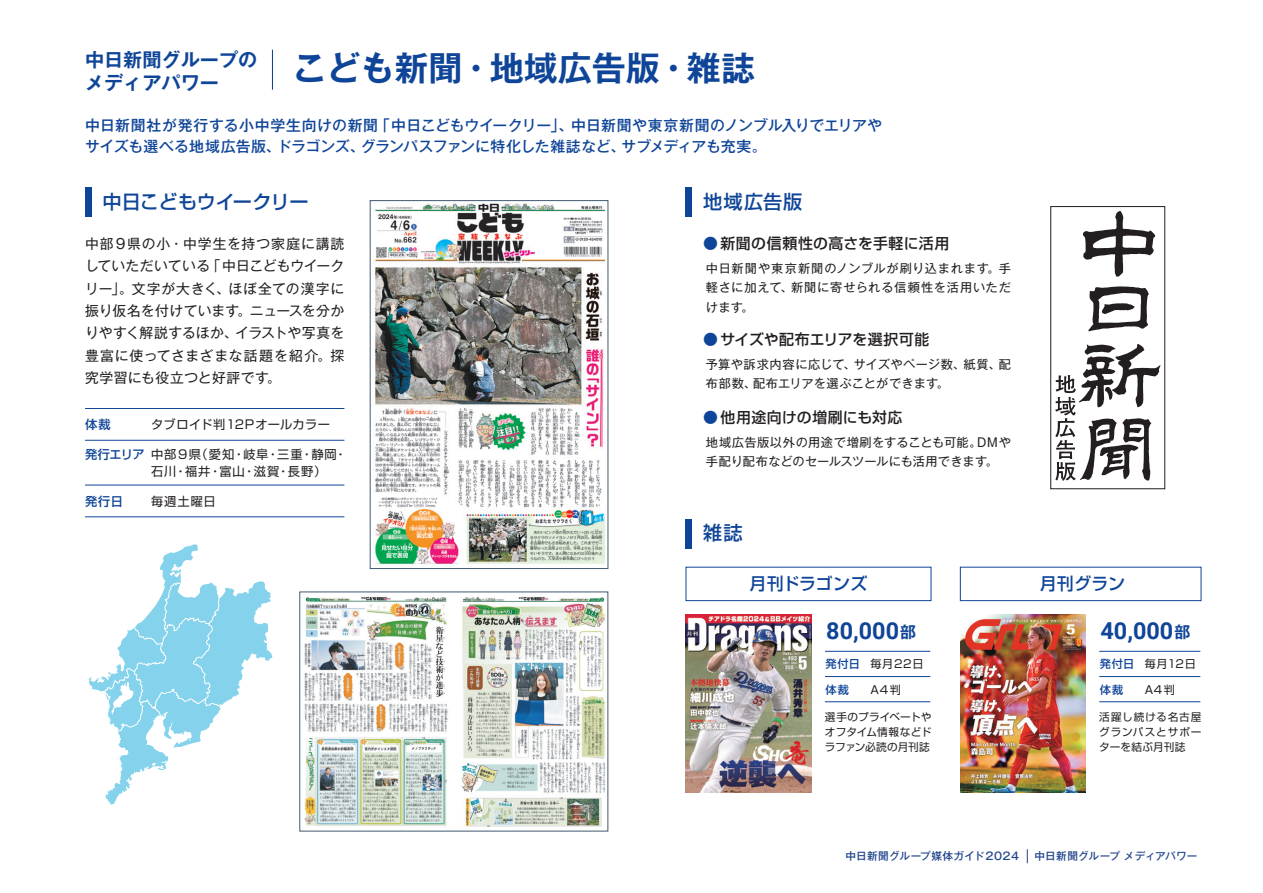
<style>
.page{position:relative;width:1263px;height:893px;background:#fff}
.page>*{position:absolute;margin:0;border:0;box-sizing:border-box;transform-origin:0 0}
.t1{font:700 34.05px "Gothic MB101 Pro De";color:#0f4598}
.t2{font:700 23.4px "Roboto";color:#0f4598}
.t3{font:700 19.2px/23.4px "Gothic MB101 Pro De";color:#0f4598}
.t4{font:500 19.2px "Shin Go Pro";letter-spacing:-.015em;color:#0f4598}
.t5{font:500 19.2px "Shin Go Pro";letter-spacing:.005em;color:#0f4598}
.t6{font:500 16.95px "Shin Go Pro";letter-spacing:.005em;color:#0f4598}
.t7{font:500 14.85px/21.3px "Gothic MB101 Pro";letter-spacing:.005em;color:#0f4598}
.t8{font:500 14.85px "Shin Go Pro";letter-spacing:.02em;color:#231f20}
.t9{font:13.8px/22.4px "Gothic MB101 Pro";letter-spacing:.035em;color:#231f20;text-align:justify}
.t10{font:12.15px/19.2px "Gothic MB101 Pro";letter-spacing:.04em;color:#231f20;text-align:justify}
.t11{font:12.15px/19.2px "Gothic MB101 Pro";letter-spacing:.02em;color:#231f20}
.t12{font:12.15px/17px "Shin Go Pro";letter-spacing:.08em;color:#231f20}
.t13{font:12.15px "Shin Go Pro";letter-spacing:.03em;color:#231f20}
.t14{font:500 12.15px "Shin Go Pro";color:#0f4598}
.t15{font:12.15px "Shin Go Pro";letter-spacing:.06em;color:#231f20}
.t16{font:11.1px "Shin Go Pro";letter-spacing:.05em;color:#231f20}
.t17{font:500 11.1px "Shin Go Pro";color:#0f4598}
.t18{font:10.65px/14.9px "Shin Go Pro";letter-spacing:.03em;color:#231f20;text-align:justify}
.t19{font:500 10.65px "Gothic MB101 Pro";letter-spacing:.025em;color:#21448c}
.s1{color:#0f4598}
.s2{font-weight:500;color:#0f4598}
.s3{font-family:"Gothic MB101 Pro De";font-size:15.9px}
</style>
<div class="page">
<svg style="left:1027px;top:849px;width:1px;height:14px"></svg>
<hr style="left:272px;top:50px;width:1px;height:40px;background:#0f4598">
<div style="left:85px;top:187px;width:6px;height:30px;background:#0f4598"></div>
<div style="left:686px;top:187px;width:6px;height:30px;background:#0f4598"></div>
<div style="left:686px;top:519px;width:6px;height:30px;background:#0f4598"></div>
<hr style="left:85px;top:408px;width:259px;height:1px;background:#0f4598">
<hr style="left:85px;top:485px;width:259px;height:1px;background:#0f4598">
<hr style="left:85px;top:440px;width:259px;height:1px;background:#0f4598">
<hr style="left:85px;top:517px;width:259px;height:1px;background:#0f4598">
<svg style="left:88px;top:544px;width:184px;height:261px"></svg>
<div style="left:1050px;top:206px;width:115px;height:283px;border:1px solid #231f20"></div>
<svg style="left:1055px;top:344px;width:105px;height:137px"></svg>
<svg style="left:1088px;top:286px;width:61px;height:45px"></svg>
<svg style="left:1083px;top:211px;width:72px;height:66px"></svg>
<img style="left:686px;top:614px;width:125px;height:178px">
<img style="left:960px;top:614px;width:126px;height:178px">
<hr style="left:825px;top:651px;width:105px;height:1px;background:#0f4598">
<hr style="left:1099px;top:651px;width:101px;height:1px;background:#0f4598">
<hr style="left:825px;top:676px;width:105px;height:1px;background:#0f4598">
<hr style="left:1099px;top:676px;width:101px;height:1px;background:#0f4598">
<hr style="left:825px;top:701px;width:105px;height:1px;background:#0f4598">
<hr style="left:1099px;top:701px;width:101px;height:1px;background:#0f4598">
<div style="left:686px;top:567px;width:245px;height:34px;border:1px solid #0f4598"></div>
<div style="left:960px;top:567px;width:241px;height:34px;border:1px solid #0f4598"></div>
<img style="left:375px;top:203px;width:231px;height:362px">
<div style="left:370px;top:200px;width:238px;height:369px;border:1px solid #425a6f"></div>
<img style="left:302px;top:594px;width:304px;height:234px">
<h3 class="t3" style="left:85px;top:45px;width:174px">中日新聞グループのメディアパワー</h3>
<h1 class="t1" style="left:292px;top:40px;width:464px">こども新聞・地域広告版・雑誌</h1>
<p class="t7" style="left:85px;top:113px;width:798px">中日新聞社が発行する小中学生向けの新聞「中日こどもウイークリー」、中日新聞や東京新聞のノンブル入りでエリアやサイズも選べる地域広告版、ドラゴンズ、グランパスファンに特化した雑誌など、サブメディアも充実。</p>
<h3 class="t4" style="left:102px;top:186px;width:208px">中日こどもウイークリー</h3>
<h3 class="t5" style="left:703px;top:186px;width:101px">地域広告版</h3>
<p class="t9" style="left:85px;top:231px;width:261px">中部９県の小・中学生を持つ家庭に講読していただいている「中日こどもウイークリー」。文字が大きく、ほぼ全ての漢字に振り仮名を付けています。ニュースを分かりやすく解説するほか、イラストや写真を豊富に使ってさまざまな話題を紹介。探究学習にも役立つと好評です。</p>
<p class="t8" style="left:703px;top:231px;width:248px"><span class="s1">●</span>新聞の信頼性の高さを手軽に活用</p>
<p class="t10" style="left:706px;top:257px;width:307px">中日新聞や東京新聞のノンブルが刷り込まれます。手軽さに加えて、新聞に寄せられる信頼性を活用いただけます。</p>
<p class="t8" style="left:703px;top:327px;width:228px"><span class="s1">●</span>サイズや配布エリアを選択可能</p>
<p class="t10" style="left:706px;top:353px;width:307px">予算や訴求内容に応じて、サイズやページ数、紙質、配布部数、配布エリアを選ぶことができます。</p>
<p class="t14" style="left:85px;top:414px;width:27px">体裁</p>
<p class="t13" style="left:151px;top:414px;width:180px">タブロイド判12Pオールカラー</p>
<p class="t8" style="left:703px;top:405px;width:201px"><span class="s1">●</span>他用途向けの増刷にも対応</p>
<p class="t12" style="left:151px;top:444px;width:197px;text-indent:-66px"><span class="s2">発行エリア</span>中部 9県（愛知・岐阜・三重・静岡・石川・福井・富山・滋賀・長野）</p>
<p class="t14" style="left:85px;top:491px;width:40px">発行日</p>
<p class="t15" style="left:151px;top:491px;width:66px">毎週土曜日</p>
<p class="t11" style="left:706px;top:431px;width:307px">地域広告版以外の用途で増刷をすることも可能。DMや手配り配布などのセールスツールにも活用できます。</p>
<h3 class="t5" style="left:703px;top:517px;width:41px">雑誌</h3>
<p class="t6" style="left:749px;top:569px;width:119px">月刊ドラゴンズ</p>
<p class="t6" style="left:1040px;top:569px;width:87px">月刊グラン</p>
<h2 class="t2" style="left:826px;top:614px;width:91px">80,000<span class="s3">部</span></h2>
<h2 class="t2" style="left:1100px;top:614px;width:91px">40,000<span class="s3">部</span></h2>
<p class="t16" style="left:826px;top:655px;width:99px"><span class="s2">発付日</span> 毎月22日</p>
<p class="t17" style="left:826px;top:680px;width:25px">体裁</p>
<p class="t16" style="left:871px;top:680px;width:32px">A4判</p>
<p class="t16" style="left:1100px;top:655px;width:97px"><span class="s2">発付日</span> 毎月12日</p>
<p class="t17" style="left:1100px;top:680px;width:25px">体裁</p>
<p class="t16" style="left:1145px;top:680px;width:32px">A4判</p>
<p class="t18" style="left:825px;top:709px;width:108px">選手のプライベートやオフタイム情報などドラファン必読の月刊誌</p>
<p class="t18" style="left:1099px;top:709px;width:104px">活躍し続ける名古屋グランパスとサポーターを結ぶ月刊誌</p>
<p class="t19" style="left:845px;top:847px;width:354px">中日新聞グループ媒体ガイド2024　 中日新聞グループメディアパワー</p>
</div>
